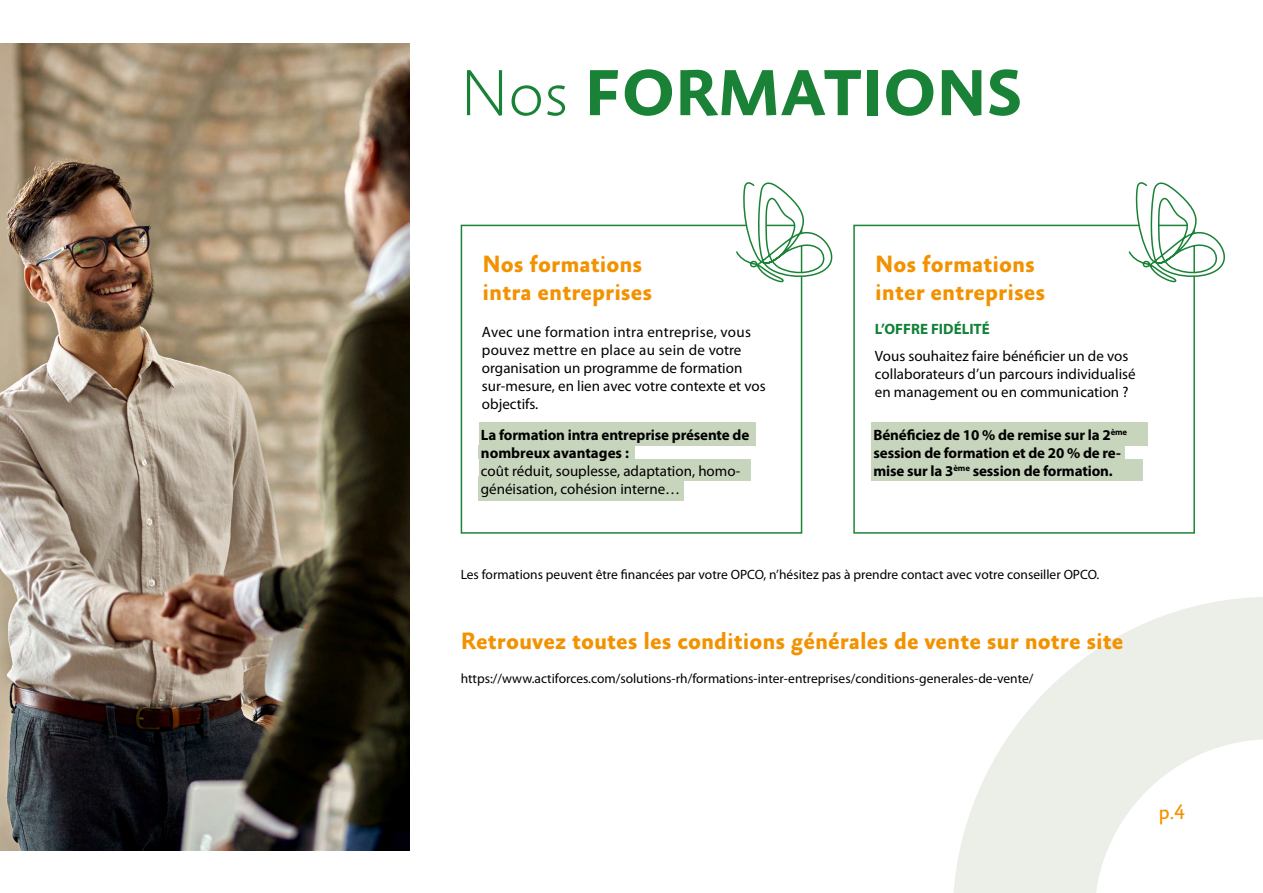
<style>
.page{position:relative;width:1263px;height:893px;background:#fff}
.page>*{position:absolute;margin:0;border:0;box-sizing:border-box;transform-origin:0 0}
.t1{font:700 66px "Absara Sans TF";color:#198236}
.t2{font:700 24px/28.8px "Absara Sans TF";color:#f39200}
.t3{font:21px "Absara Sans TF";color:#f39200}
.t4{font:15px/18px "Myriad Pro";color:#000}
.t5{font:700 15px/18px "Myriad Pro";letter-spacing:-.01em;color:#000}
.t6{font:700 15px "Myriad Pro";color:#108236}
.t7{font:13.5px "Myriad Pro";color:#000}
.s1{font-family:"Absara Sans";font-weight:100}
</style>
<div class="page">
<div style="left:461px;top:225px;width:341px;height:309px;border:2px solid #198236"></div>
<div style="left:479px;top:445px;width:156px;height:14px;background:#c7d5bc"></div>
<div style="left:479px;top:422px;width:276px;height:24px;background:#c7d5bc"></div>
<div style="left:479px;top:476px;width:205px;height:24px;background:#c7d5bc"></div>
<div style="left:479px;top:459px;width:271px;height:21px;background:#c7d5bc"></div>
<svg style="left:735px;top:182px;width:98px;height:102px"></svg>
<div style="left:853px;top:225px;width:342px;height:309px;border:2px solid #198236"></div>
<div style="left:871px;top:445px;width:254px;height:14px;background:#c7d5bc"></div>
<div style="left:871px;top:422px;width:277px;height:24px;background:#c7d5bc"></div>
<div style="left:871px;top:459px;width:272px;height:21px;background:#c7d5bc"></div>
<svg style="left:1127px;top:182px;width:98px;height:102px"></svg>
<img style="left:0;top:44px;width:410px;height:806px">
<svg style="left:953px;top:597px;width:310px;height:296px;fill:#ebefe7"></svg>
<h1 class="t1" style="left:461px;top:59px;width:563px"><span class="s1">Nos</span> FORMATIONS</h1>
<h2 class="t2" style="left:483px;top:250px;width:171px">Nos formations intra entreprises</h2>
<p class="t4" style="left:482px;top:323px;width:285px">Avec une formation intra entreprise, vous pouvez mettre en place au sein de votre organisation un programme de formation sur-mesure, en lien avec votre contexte et vos objectifs.</p>
<p class="t6" style="left:875px;top:319px;width:116px">L’OFFRE FIDÉLITÉ</p>
<h2 class="t2" style="left:875px;top:250px;width:171px">Nos formations inter entreprises</h2>
<p class="t4" style="left:875px;top:346px;width:262px">Vous souhaitez faire bénéficier un de vos collaborateurs d’un parcours individualisé en management ou en communication ?</p>
<p class="t5" style="left:873px;top:426px;width:255px">Bénéficiez de 10 % de remise sur la 2<sup>ème </sup>session de formation et de 20 % de re&shy;mise sur la 3<sup>ème</sup> session de formation.</p>
<p class="t5" style="left:481px;top:426px;width:270px">La formation intra entreprise présente de nombreux avantages :</p>
<p class="t4" style="left:481px;top:462px;width:261px">coût réduit, souplesse, adaptation, homo&shy;généisation, cohésion interne…</p>
<p class="t7" style="left:461px;top:566px;width:640px">Les formations peuvent être financées par votre OPCO, n’hésitez pas à prendre contact avec votre conseiller OPCO.</p>
<h2 class="t2" style="left:461px;top:627px;width:664px">Retrouvez toutes les conditions générales de vente sur notre site</h2>
<p class="t7" style="left:461px;top:670px;width:574px">https://www.actiforces.com/solutions-rh/formations-inter-entreprises/conditions-generales-de-vente/</p>
<h3 class="t3" style="left:1158px;top:801px;width:28px">p.4</h3>
</div>
